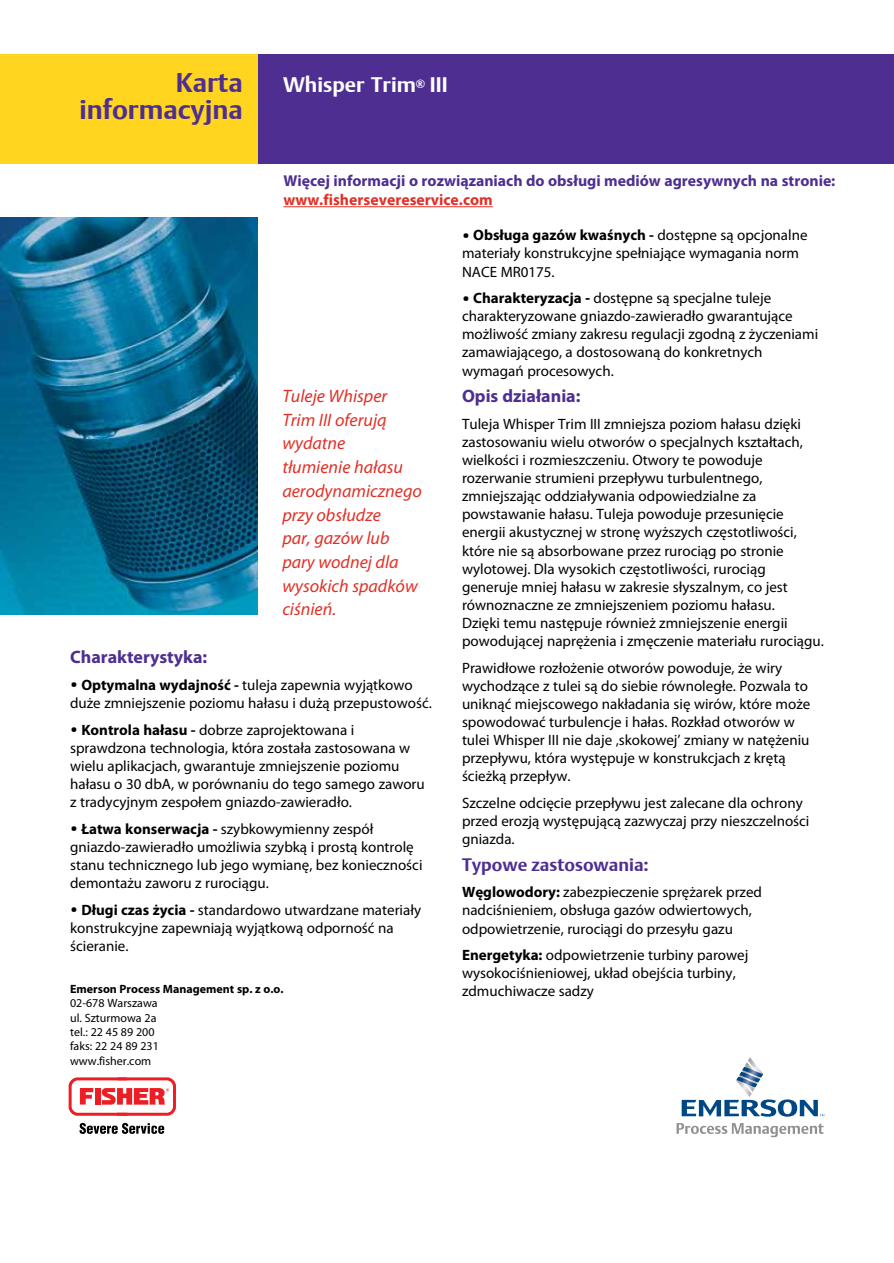
<style>
.page{position:relative;width:894px;height:1263px;background:#fff}
.page>*{position:absolute;margin:0;border:0;box-sizing:border-box;transform-origin:0 0}
.t1{font:700 27px/27px "DTL Argo T";color:#4e2f91;text-align:right}
.t2{font:700 21px "DTL Argo T";color:#fff}
.t3{font:italic 18px/23.7px "Myriad Pro";color:#e03127}
.t4{font:700 18px "Myriad Pro";color:#4e2f91}
.t5{font:700 18px "DTL Argo T";color:#4e2f91}
.t6{font:700 15.75px "Myriad Pro";color:#4e2f91}
.t7{font:700 15.75px "Myriad Pro";color:#e03127}
.t8{font:15px/18px "Myriad Pro";color:#000}
.t9{font:12px/14.4px "Myriad Pro";color:#000}
.t10{font:700 12px "Myriad Pro";color:#000}
.s1{font-family:"DTL Argo T";font-weight:700;font-size:27px}
.s2{font-weight:700}
.s3{font-family:"DTL Argo T";font-weight:700}
</style>
<div class="page">
<div style="left:205px;top:54px;width:688px;height:109px;background:#4e2f91"></div>
<svg style="left:69px;top:1077px;width:107px;height:38px"></svg>
<svg style="left:79px;top:1123px;width:85px;height:11px"></svg>
<svg style="left:681px;top:1057px;width:142px;height:59px"></svg>
<svg style="left:676px;top:1123px;width:147px;height:14px"></svg>
<div style="left:0;top:54px;width:258px;height:109px;background:#ffd520"></div>
<hr style="left:283px;top:206px;width:209px;height:1px;background:#e03127">
<img style="left:0;top:218px;width:258px;height:396px">
<h1 class="t1" style="left:79px;top:68px;width:165px">Karta informacyjna</h1>
<h2 class="t2" style="left:283px;top:72px;width:166px">Whisper Trim<sup>®</sup> III</h2>
<p class="t6" style="left:283px;top:171px;width:553px">Więcej informacji o rozwiązaniach do obsługi mediów agresywnych na stronie:</p>
<p class="t7" style="left:283px;top:190px;width:211px">www.fishersevereservice.com</p>
<p class="t3" style="left:282px;top:384px;width:141px">Tuleje Whisper<br>Trim III oferują wydatne<br>tłumienie hałasu aerodynamicznego przy obsłudze<br>par, gazów lub pary wodnej dla wysokich spadków ciśnień.</p>
<p class="t4" style="left:70px;top:645px;width:138px">Charakterystyka:</p>
<p class="t8" style="left:70px;top:675px;width:363px"><span class="s1">·</span> <span class="s2">Optymalna wydajność -</span> tuleja zapewnia wyjątkowo duże zmniejszenie poziomu hałasu i dużą przepustowość.</p>
<p class="t8" style="left:70px;top:720px;width:356px"><span class="s1">·</span> <span class="s2">Kontrola hałasu -</span> dobrze zaprojektowana i sprawdzona technologia, która została zastosowana w wielu aplikacjach, gwarantuje zmniejszenie poziomu hałasu o 30 dbA, w porównaniu do tego samego zaworu z tradycyjnym zespołem gniazdo-zawieradło.</p>
<p class="t8" style="left:70px;top:819px;width:354px"><span class="s1">·</span> <span class="s2">Łatwa konserwacja -</span> szybkowymienny zespół gniazdo-zawieradło umożliwia szybką i prostą kontrolę stanu technicznego lub jego wymianę, bez konieczności demontażu zaworu z rurociągu.</p>
<p class="t8" style="left:70px;top:900px;width:352px"><span class="s1">·</span> <span class="s2">Długi czas życia -</span> standardowo utwardzane materiały konstrukcyjne zapewniają wyjątkową odporność na ścieranie.</p>
<p class="t10" style="left:70px;top:980px;width:215px">Emerson Process Management sp. z o.o.</p>
<p class="t9" style="left:70px;top:995px;width:90px">02-678 Warszawa ul. Szturmowa 2a tel.: 22 45 89 200 faks: 22 24 89 231 www.fisher.com</p>
<p class="t8" style="left:462px;top:226px;width:347px"><span class="s1">·</span> <span class="s2">Obsługa gazów kwaśnych -</span> dostępne są opcjonalne materiały konstrukcyjne spełniające wymagania norm<br>NACE MR0175.</p>
<p class="t8" style="left:462px;top:289px;width:357px"><span class="s1">·</span> <span class="s2">Charakteryzacja</span> <span class="s3">-</span> dostępne są specjalne tuleje charakteryzowane gniazdo-zawieradło gwarantujące możliwość zmiany zakresu regulacji zgodną z życzeniami zamawiającego, a dostosowaną do konkretnych wymagań procesowych.</p>
<p class="t4" style="left:462px;top:385px;width:120px">Opis działania:</p>
<p class="t8" style="left:462px;top:415px;width:363px">Tuleja Whisper Trim III zmniejsza poziom hałasu dzięki zastosowaniu wielu otworów o specjalnych kształtach, wielkości i rozmieszczeniu. Otwory te powoduje rozerwanie strumieni przepływu turbulentnego, zmniejszając oddziaływania odpowiedzialne za powstawanie hałasu. Tuleja powoduje przesunięcie energii akustycznej w stronę wyższych częstotliwości, które nie są absorbowane przez rurociąg po stronie wylotowej. Dla wysokich częstotliwości, rurociąg generuje mniej hałasu w zakresie słyszalnym, co jest równoznaczne ze zmniejszeniem poziomu hałasu.<br>Dzięki temu następuje również zmniejszenie energii powodującej naprężenia i zmęczenie materiału rurociągu.</p>
<p class="t8" style="left:462px;top:658px;width:349px">Prawidłowe rozłożenie otworów powoduje, że wiry wychodzące z tulei są do siebie równoległe. Pozwala to uniknąć miejscowego nakładania się wirów, które może spowodować turbulencje i hałas. Rozkład otworów w tulei Whisper III nie daje ‚skokowej’ zmiany w natężeniu przepływu, która występuje w konstrukcjach z krętą ścieżką przepływ.</p>
<p class="t8" style="left:462px;top:793px;width:349px">Szczelne odcięcie przepływu jest zalecane dla ochrony przed erozją występującą zazwyczaj przy nieszczelności gniazda.</p>
<p class="t5" style="left:462px;top:853px;width:188px">Typowe zastosowania:</p>
<p class="t8" style="left:462px;top:883px;width:301px"><span class="s2">Węglowodory:</span> zabezpieczenie sprężarek przed nadciśnieniem, obsługa gazów odwiertowych, odpowietrzenie, rurociągi do przesyłu gazu</p>
<p class="t8" style="left:462px;top:946px;width:288px"><span class="s2">Energetyka:</span> odpowietrzenie turbiny parowej wysokociśnieniowej, układ obejścia turbiny, zdmuchiwacze sadzy</p>
</div>
